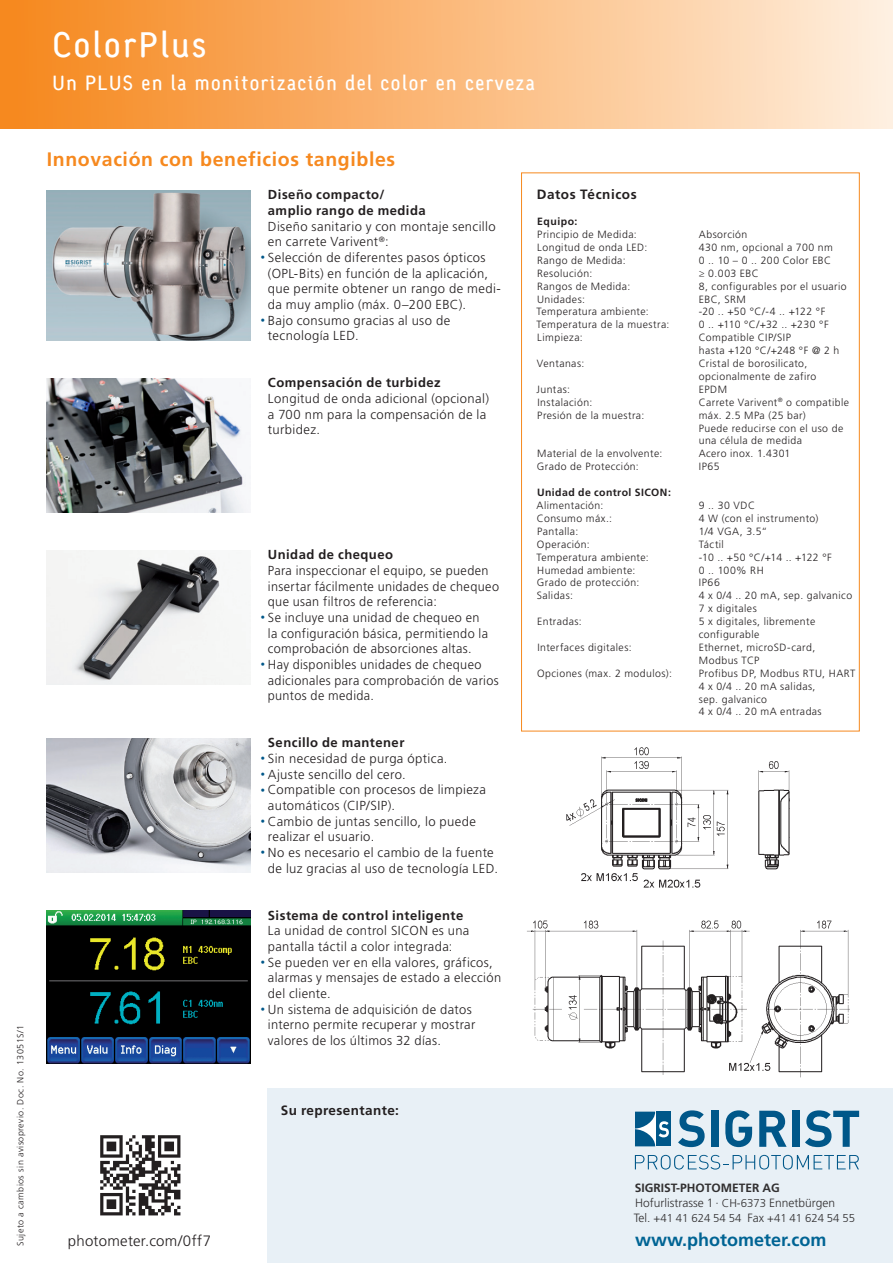
<style>
.page{position:relative;width:893px;height:1263px;background:#fff}
.page>*{position:absolute;margin:0;border:0;box-sizing:border-box;transform-origin:0 0}
.t1{font:36px "Sgiv 1 Medium CAP Snum";letter-spacing:.075em;color:#fff}
.t2{font:21px "Sgiv 1 Medium CAP Snum";letter-spacing:.075em;color:#fff}
.t3{font:700 19.5px "Frutiger LT Std";letter-spacing:.03em;color:#f6891f}
.t4{font:700 18px "Frutiger LT Std";color:#006494}
.t5{font:300 15px "Frutiger LT Std";letter-spacing:.02em;color:#231f20}
.t6{font:700 13.5px "Frutiger LT Std";letter-spacing:.03em;color:#231f20}
.t7{font:300 13.05px/15.6px "Frutiger LT Std";letter-spacing:.03em;color:#231f20}
.t8{font:700 13.05px/15.6px "Frutiger LT Std";letter-spacing:.035em;color:#231f20}
.t9{font:300 12px/15px "Frutiger LT Std";color:#312f30}
.t10{font:300 11.4px "Frutiger LT Std";color:#312f30}
.t11{font:300 10.5px/12.9px "Frutiger LT Std";letter-spacing:.04em;color:#231f20}
.t12{font:700 10.5px "Frutiger LT Std";letter-spacing:.04em;color:#231f20}
.t13{font:10.5px/15.6px "Wingdings";color:#005789;text-align:justify}
.t14{font:300 9px "Frutiger LT Std";letter-spacing:.045em;color:#231f20}
.s1{font-weight:700}
.s2{font-size:11.4px}
.s3{font-size:12px}
</style>
<div class="page">
<div style="left:0;top:0;width:893px;height:129px;background:linear-gradient(to right,#f6851a,#fed)"></div>
<div style="left:268px;top:1089px;width:625px;height:174px;background:#e8f0f6"></div>
<svg style="left:678px;top:1110px;width:27px;height:37px"></svg>
<div style="left:711px;top:1111px;width:7px;height:36px;background:#005789"></div>
<svg style="left:725px;top:1110px;width:27px;height:37px"></svg>
<svg style="left:759px;top:1111px;width:28px;height:36px"></svg>
<div style="left:793px;top:1111px;width:7px;height:36px;background:#005789"></div>
<svg style="left:805px;top:1110px;width:54px;height:37px"></svg>
<svg style="left:635px;top:1155px;width:224px;height:14px"></svg>
<div style="left:656px;top:1112px;width:14px;height:34px;background:#005789"></div>
<svg style="left:635px;top:1112px;width:34px;height:34px"></svg>
<img style="left:100px;top:1135px;width:81px;height:81px">
<img style="left:527px;top:747px;width:323px;height:331px">
<img style="left:47px;top:378px;width:199px;height:134px">
<img style="left:47px;top:550px;width:204px;height:135px">
<img style="left:47px;top:738px;width:204px;height:135px">
<img style="left:47px;top:910px;width:204px;height:154px">
<img style="left:47px;top:190px;width:204px;height:150px">
<h1 class="t1" style="left:52px;top:26px;width:155px">ColorPlus</h1>
<h2 class="t2" style="left:52px;top:72px;width:484px">Un PLUS en la monitorización del color en cerveza</h2>
<h3 class="t3" style="left:47px;top:148px;width:350px">Innovación con beneficios tangibles</h3>
<p class="t8" style="left:268px;top:187px;width:159px">Diseño compacto/ amplio rango de medida</p>
<p class="t7" style="left:268px;top:218px;width:235px">Diseño sanitario y con montaje sencillo en carrete Varivent<sup>®</sup>:<br>Selección de diferentes pasos ópticos (OPL-Bits) en función de la aplicación, que permite obtener un rango de medi&shy;da muy amplio (máx. 0–200 EBC).<br>Bajo consumo gracias al uso de tecnología LED.</p>
<p class="t13" style="left:261px;top:250px;width:6px">•</p>
<p class="t13" style="left:261px;top:312px;width:6px">•</p>
<p class="t8" style="left:268px;top:375px;width:174px">Compensación de turbidez</p>
<p class="t7" style="left:268px;top:391px;width:223px">Longitud de onda adicional (opcional) a 700 nm para la compensación de la turbidez.</p>
<p class="t14" style="left:15px;top:1246px;width:222px;rotate:-90deg">Sujeto a cambios sin avisoprevio. Doc. No. 13051S/1</p>
<p class="t5" style="left:68px;top:1232px;width:145px">photometer.com/0ff7</p>
<p class="t8" style="left:268px;top:547px;width:127px">Unidad de chequeo</p>
<p class="t7" style="left:268px;top:563px;width:233px">Para inspeccionar el equipo, se pueden insertar fácilmente unidades de chequeo que usan filtros de referencia:<br>Se incluye una unidad de chequeo en<br>la configuración básica, permitiendo la comprobación de absorciones altas.<br>Hay disponibles unidades de chequeo adicionales para comprobación de varios puntos de medida.</p>
<p class="t13" style="left:261px;top:610px;width:6px">•</p>
<p class="t13" style="left:261px;top:657px;width:6px">•</p>
<p class="t8" style="left:268px;top:735px;width:138px">Sencillo de mantener</p>
<p class="t7" style="left:268px;top:751px;width:232px">Sin necesidad de purga óptica.<br>Ajuste sencillo del cero.<br>Compatible con procesos de limpieza automáticos (CIP/SIP).<br>Cambio de juntas sencillo, lo puede realizar el usuario.<br>No es necesario el cambio de la fuente de luz gracias al uso de tecnología LED.</p>
<p class="t13" style="left:261px;top:751px;width:6px">• • •</p>
<p class="t13" style="left:261px;top:814px;width:6px">•</p>
<p class="t13" style="left:261px;top:845px;width:6px">•</p>
<p class="t8" style="left:268px;top:907px;width:197px">Sistema de control inteligente</p>
<p class="t7" style="left:268px;top:923px;width:235px">La unidad de control SICON es una pantalla táctil a color integrada:<br>Se pueden ver en ella valores, gráficos, alarmas y mensajes de estado a elección del cliente.<br>Un sistema de adquisición de datos interno permite recuperar y mostrar valores de los últimos 32 días.</p>
<p class="t13" style="left:261px;top:955px;width:6px">•</p>
<p class="t13" style="left:261px;top:1001px;width:6px">•</p>
<p class="t6" style="left:281px;top:1102px;width:120px">Su representante:</p>
<p class="t6" style="left:537px;top:187px;width:101px">Datos Técnicos</p>
<p class="t12" style="left:537px;top:215px;width:42px">Equipo:</p>
<p class="t11" style="left:537px;top:228px;width:101px">Principio de Medida:</p>
<p class="t11" style="left:699px;top:228px;width:50px">Absorción</p>
<p class="t11" style="left:537px;top:241px;width:112px">Longitud de onda LED:</p>
<p class="t11" style="left:699px;top:241px;width:136px">430 nm, opcional a 700 nm</p>
<p class="t11" style="left:537px;top:254px;width:90px">Rango de Medida:</p>
<p class="t11" style="left:699px;top:254px;width:134px">0 .. 10 – 0 .. 200 Color EBC</p>
<p class="t11" style="left:537px;top:267px;width:57px">Resolución:</p>
<p class="t11" style="left:699px;top:267px;width:62px">≥ 0.003 EBC</p>
<p class="t11" style="left:537px;top:280px;width:95px">Rangos de Medida:</p>
<p class="t11" style="left:699px;top:280px;width:149px">8, configurables por el usuario</p>
<p class="t11" style="left:537px;top:293px;width:49px">Unidades:</p>
<p class="t11" style="left:699px;top:293px;width:48px">EBC, SRM</p>
<p class="t11" style="left:536px;top:305px;width:114px">Temperatura ambiente:</p>
<p class="t11" style="left:699px;top:305px;width:128px">-20 .. +50 °C/-4 .. +122 °F</p>
<p class="t11" style="left:536px;top:318px;width:134px">Temperatura de la muestra:</p>
<p class="t11" style="left:699px;top:318px;width:131px">0 .. +110 °C/+32 .. +230 °F</p>
<p class="t11" style="left:537px;top:331px;width:47px">Limpieza:</p>
<p class="t11" style="left:699px;top:331px;width:142px">Compatible CIP/SIP<br>hasta +120 °C/+248 °F @ 2 h</p>
<p class="t11" style="left:537px;top:357px;width:49px">Ventanas:</p>
<p class="t11" style="left:699px;top:357px;width:119px">Cristal de borosilicato, opcionalmente de zafiro</p>
<p class="t11" style="left:537px;top:383px;width:35px">Juntas:</p>
<p class="t11" style="left:699px;top:383px;width:30px">EPDM</p>
<p class="t11" style="left:537px;top:396px;width:56px">Instalación:</p>
<p class="t11" style="left:699px;top:396px;width:152px">Carrete Varivent<sup>®</sup> o compatible</p>
<p class="t11" style="left:537px;top:409px;width:109px">Presión de la muestra:</p>
<p class="t11" style="left:699px;top:409px;width:146px">máx. 2.5 MPa (25 bar)<br>Puede reducirse con el uso de una célula de medida</p>
<p class="t11" style="left:537px;top:447px;width:127px">Material de la envolvente:</p>
<p class="t11" style="left:699px;top:447px;width:93px">Acero inox. 1.4301</p>
<p class="t11" style="left:537px;top:460px;width:104px">Grado de Protección:</p>
<p class="t11" style="left:699px;top:460px;width:22px">IP65</p>
<p class="t12" style="left:537px;top:486px;width:135px">Unidad de control SICON:</p>
<p class="t11" style="left:537px;top:499px;width:68px">Alimentación:</p>
<p class="t11" style="left:699px;top:499px;width:58px">9 .. 30 VDC</p>
<p class="t11" style="left:537px;top:512px;width:76px">Consumo máx.:</p>
<p class="t11" style="left:699px;top:512px;width:121px">4 W (con el instrumento)</p>
<p class="t11" style="left:537px;top:525px;width:42px">Pantalla:</p>
<p class="t11" style="left:699px;top:525px;width:70px">1/4 VGA, 3.5“</p>
<p class="t11" style="left:537px;top:538px;width:54px">Operación:</p>
<p class="t11" style="left:699px;top:538px;width:27px">Táctil</p>
<p class="t11" style="left:536px;top:551px;width:114px">Temperatura ambiente:</p>
<p class="t11" style="left:699px;top:551px;width:135px">-10 .. +50 °C/+14 .. +122 °F</p>
<p class="t11" style="left:537px;top:564px;width:100px">Humedad ambiente:</p>
<p class="t11" style="left:699px;top:564px;width:66px">0 .. 100% RH</p>
<p class="t11" style="left:537px;top:576px;width:104px">Grado de protección:</p>
<p class="t11" style="left:699px;top:576px;width:23px">IP66</p>
<p class="t11" style="left:537px;top:589px;width:38px">Salidas:</p>
<p class="t11" style="left:699px;top:589px;width:155px">4 x 0/4 .. 20 mA, sep. galvanico<br>7 x digitales</p>
<p class="t11" style="left:537px;top:615px;width:46px">Entradas:</p>
<p class="t11" style="left:699px;top:615px;width:118px">5 x digitales, libremente configurable</p>
<p class="t11" style="left:537px;top:641px;width:96px">Interfaces digitales:</p>
<p class="t11" style="left:699px;top:641px;width:118px">Ethernet, microSD-card,<br>Modbus TCP</p>
<p class="t11" style="left:537px;top:667px;width:137px">Opciones (max. 2 modulos):</p>
<p class="t11" style="left:699px;top:667px;width:158px">Profibus DP, Modbus RTU, HART<br>4 x 0/4 .. 20 mA salidas,<br>sep. galvanico<br>4 x 0/4 .. 20 mA entradas</p>
<p class="t9" style="left:635px;top:1181px;width:202px"><span class="s1">SIGRIST-PHOTOMETER AG<br></span>Hofurlistrasse 1 · <span class="s2">CH-6373</span> Ennetbürgen</p>
<p class="t10" style="left:634px;top:1212px;width:223px"><span class="s3">Tel.</span> +41 41 624 54 54 <span class="s3">Fax</span> +41 41 624 54 55</p>
<h3 class="t4" style="left:635px;top:1229px;width:193px">www.photometer.com</h3>
</div>
